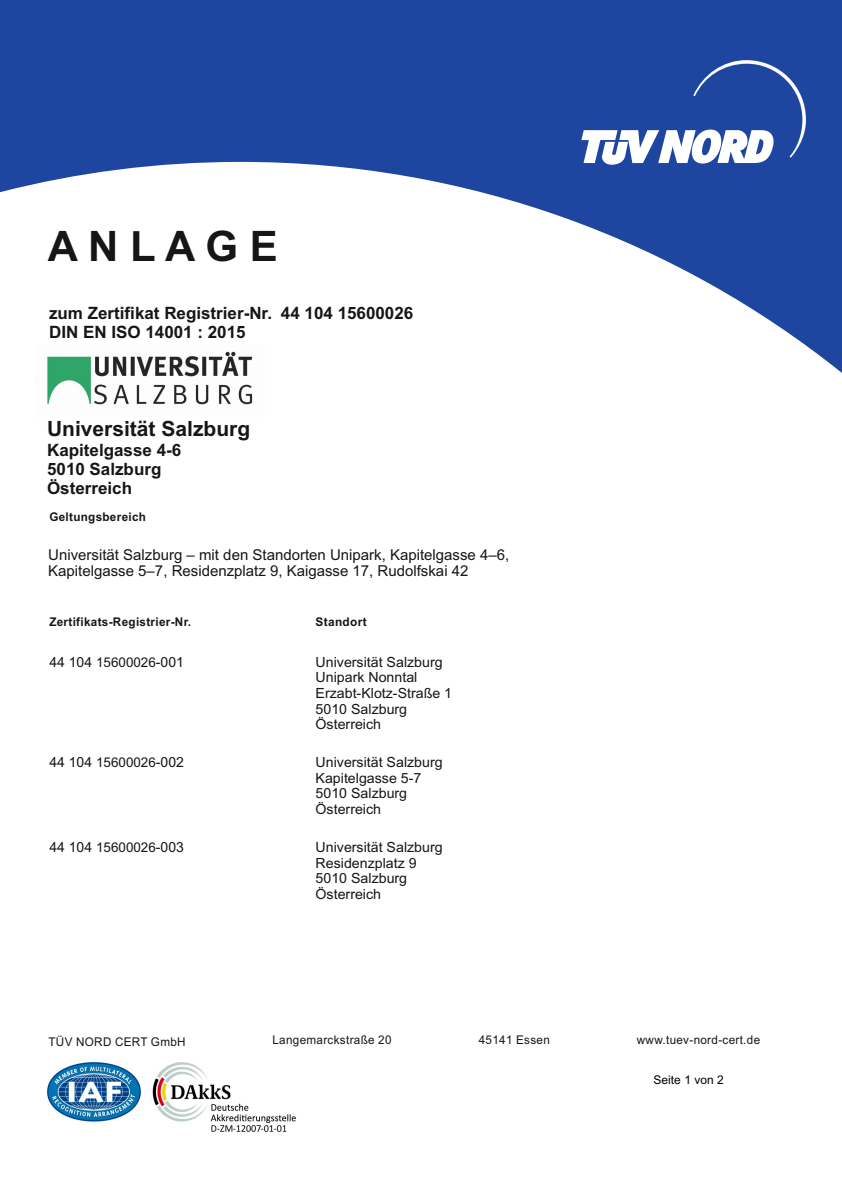
<style>
.page{position:relative;width:842px;height:1191px;background:#fff}
.page>*{position:absolute;margin:0;border:0;box-sizing:border-box;transform-origin:0 0}
.t1{font:700 42px "Arial";color:#151616}
.t2{font:700 21px "Arial";color:#151616}
.t3{font:700 17px/19px "Arial";color:#151616}
.t4{font:15px/16.8px "Arial";color:#151616}
.t5{font:14px/15.6px "Arial";color:#151616}
.t6{font:12px "Arial";letter-spacing:.03em;color:#151616}
.t7{font:700 12px "Arial";letter-spacing:.03em;color:#151616}
.t8{font:12px "Arial";color:#000}
.s1{font-size:13.5px}
</style>
<div class="page">
<img style="left:36px;top:373px;width:217px;height:32px">
<img style="left:46px;top:1062px;width:250px;height:70px">
<svg style="left:0;top:0;width:842px;height:373px;fill:#1e46a1"></svg>
<svg style="left:581px;top:60px;width:225px;height:105px"></svg>
<h1 class="t1" style="left:48px;top:230px;width:232px">A N LA G E</h1>
<p class="t3" style="left:49px;top:305px;width:224px">zum Zertifikat Registrier-Nr.<br>DIN EN ISO 14001 : 2015</p>
<p class="t3" style="left:281px;top:305px;width:134px">44 104 15600026</p>
<h2 class="t2" style="left:47px;top:421px;width:205px">Universität Salzburg</h2>
<p class="t3" style="left:47px;top:442px;width:136px">Kapitelgasse 4-6<br>5010 Salzburg<br>Österreich</p>
<p class="t7" style="left:49px;top:512px;width:98px">Geltungsbereich</p>
<p class="t4" style="left:48px;top:547px;width:463px">Universität Salzburg – mit den Standorten Unipark, Kapitelgasse 4–6,<br>Kapitelgasse 5–7, Residenzplatz 9, Kaigasse 17, Rudolfskai 42</p>
<p class="t7" style="left:49px;top:617px;width:143px">Zertifikats-Registrier-Nr.</p>
<p class="t7" style="left:316px;top:617px;width:53px">Standort</p>
<p class="t5" style="left:49px;top:655px;width:136px">44 104 <span class="s1">15600026</span>-001</p>
<p class="t5" style="left:316px;top:655px;width:138px">Universität Salzburg<br>Unipark Nonntal<br>Erzabt-Klotz-Straße 1<br>5010 Salzburg<br>Österreich</p>
<p class="t5" style="left:49px;top:755px;width:136px">44 104 <span class="s1">15600026</span>-002</p>
<p class="t5" style="left:316px;top:755px;width:129px">Universität Salzburg<br>Kapitelgasse 5-7<br>5010 Salzburg<br>Österreich</p>
<p class="t5" style="left:49px;top:840px;width:136px">44 104 <span class="s1">15600026</span>-003</p>
<p class="t5" style="left:316px;top:840px;width:129px">Universität Salzburg<br>Residenzplatz 9<br>5010 Salzburg<br>Österreich</p>
<p class="t6" style="left:49px;top:1037px;width:139px">TÜV NORD CERT GmbH</p>
<p class="t6" style="left:272px;top:1035px;width:121px">Langemarckstraße 20</p>
<p class="t6" style="left:479px;top:1035px;width:73px">45141 Essen</p>
<p class="t6" style="left:637px;top:1035px;width:125px">www.tuev-nord-cert.de</p>
<p class="t8" style="left:654px;top:1075px;width:72px">Seite 1 von 2</p>
</div>
